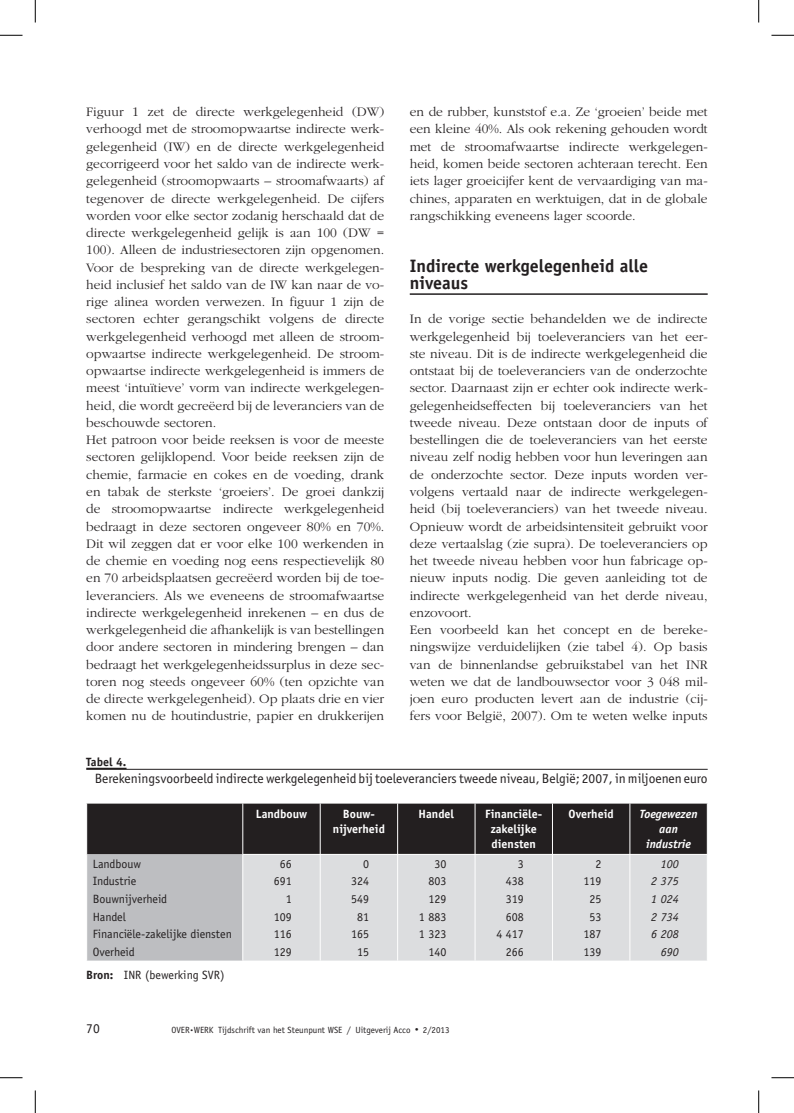
<style>
.page{position:relative;width:794px;height:1113px;background:#fff}
.page>*{position:absolute;margin:0;border:0;box-sizing:border-box;transform-origin:0 0}
.t1{font:700 18px/17.2px "Officina Sans Std";color:#231f20}
.t2{font:300 13.5px/17.2px "Garamond";color:#231f20}
.t3{font:13.5px "Officina Sans Std";color:#231f20}
.t4{font:12px "Officina Sans Std";color:#231f20}
.t5{font:700 12px/15.3px "Officina Sans Std";color:#fff;text-align:center}
.t6{font:italic 700 12px/15.3px "Officina Sans Std";color:#fff;text-align:center}
.t7{font:italic 12px "Officina Sans Std";color:#231f20}
.t8{font:700 12px "Officina Sans Std";color:#231f20}
.t9{font:9px "Officina Sans Std";color:#231f20}
.s1{font-weight:700}
</style>
<div class="page">
<hr style="left:409px;top:293px;width:298px;height:2px;background:#231f20">
<hr style="left:86px;top:767px;width:40px;height:2px;background:#231f20">
<hr style="left:86px;top:768px;width:621px;height:1px;background:#231f20">
<svg style="left:86px;top:803px;width:621px;height:157px;background:#9d9c9e"></svg>
<svg style="left:0;top:35px;width:22px;height:1px"></svg>
<svg style="left:771px;top:35px;width:22px;height:1px"></svg>
<svg style="left:0;top:1077px;width:22px;height:1px"></svg>
<svg style="left:771px;top:1077px;width:22px;height:1px"></svg>
<svg style="left:35px;top:0;width:1px;height:22px"></svg>
<svg style="left:35px;top:1090px;width:1px;height:22px"></svg>
<svg style="left:758px;top:0;width:1px;height:22px"></svg>
<svg style="left:758px;top:1090px;width:1px;height:22px"></svg>
<p class="t2" style="left:86px;top:104px;width:299px">Figuur 1 zet de directe werkgelegenheid (DW) verhoogd met de stroomopwaartse indirecte werk&shy;gelegenheid (IW) en de directe werkgelegenheid gecorrigeerd voor het saldo van de indirecte werk&shy;gelegenheid (stroomopwaarts – stroomafwaarts) af tegenover de directe werkgelegenheid. De cijfers worden voor elke sector zodanig herschaald dat de directe werkgelegenheid gelijk is aan 100 (DW = 100). Alleen de industriesectoren zijn opgenomen.<br>Voor de bespreking van de directe werkgelegen&shy;heid inclusief het saldo van de IW kan naar de vo&shy;rige alinea worden verwezen. In figuur 1 zijn de sectoren echter gerangschikt volgens de directe werkgelegenheid verhoogd met alleen de stroom&shy;opwaartse indirecte werkgelegenheid. De stroom&shy;opwaartse indirecte werkgelegenheid is immers de meest ‘intuïtieve’ vorm van indirecte werkgelegen&shy;heid, die wordt gecreëerd bij de leveranciers van de beschouwde sectoren.<br>Het patroon voor beide reeksen is voor de meeste sectoren gelijklopend. Voor beide reeksen zijn de chemie, farmacie en cokes en de voeding, drank en tabak de sterkste ‘groeiers’. De groei dankzij de stroomopwaartse indirecte werkgelegenheid bedraagt in deze sectoren ongeveer 80% en 70%.<br>Dit wil zeggen dat er voor elke 100 werkenden in de chemie en voeding nog eens respectievelijk 80 en 70 arbeidsplaatsen gecreëerd worden bij de toe&shy;leveranciers. Als we eveneens de stroomafwaartse indirecte werkgelegenheid inrekenen – en dus de werkgelegenheid die afhankelijk is van bestellingen door andere sectoren in mindering brengen – dan bedraagt het werkgelegenheidssurplus in deze sec&shy;toren nog steeds ongeveer 60% (ten opzichte van de directe werkgelegenheid). Op plaats drie en vier komen nu de houtindustrie, papier en drukkerijen</p>
<p class="t2" style="left:409px;top:104px;width:299px;text-align:justify">en de rubber, kunststof e.a. Ze ‘groeien’ beide met een kleine 40%. Als ook rekening gehouden wordt met de stroomafwaartse indirecte werkgelegen&shy;heid, komen beide sectoren achteraan terecht. Een iets lager groeicijfer kent de vervaardiging van ma&shy;chines, apparaten en werktuigen, dat in de globale rangschikking eveneens lager scoorde.</p>
<h1 class="t1" style="left:409px;top:258px;width:240px">Indirecte werkgelegenheid alle niveaus</h1>
<p class="t2" style="left:409px;top:311px;width:299px">In de vorige sectie behandelden we de indirecte werkgelegenheid bij toeleveranciers van het eer&shy;ste niveau. Dit is de indirecte werkgelegenheid die ontstaat bij de toeleveranciers van de onderzochte sector. Daarnaast zijn er echter ook indirecte werk&shy;gelegenheidseffecten bij toeleveranciers van het tweede niveau. Deze ontstaan door de inputs of bestellingen die de toeleveranciers van het eerste niveau zelf nodig hebben voor hun leveringen aan de onderzochte sector. Deze inputs worden ver&shy;volgens vertaald naar de indirecte werkgelegen&shy;heid (bij toeleveranciers) van het tweede niveau.<br>Opnieuw wordt de arbeidsintensiteit gebruikt voor deze vertaalslag (zie supra). De toeleveranciers op het tweede niveau hebben voor hun fabricage op&shy;nieuw inputs nodig. Die geven aanleiding tot de indirecte werkgelegenheid van het derde niveau, enzovoort.<br>Een voorbeeld kan het concept en de bereke&shy;ningswijze verduidelijken (zie tabel 4). Op basis van de binnenlandse gebruikstabel van het INR weten we dat de landbouwsector voor 3 048 mil&shy;joen euro producten levert aan de industrie (cij&shy;fers voor België, 2007). Om te weten welke inputs</p>
<p class="t8" style="left:86px;top:757px;width:42px">Tabel 4.</p>
<p class="t3" style="left:95px;top:773px;width:614px">Berekeningsvoorbeeld indirecte werkgelegenheid bij toeleveranciers tweede niveau, België; 2007, in miljoenen euro</p>
<p class="t5" style="left:256px;top:807px;width:53px">Landbouw</p>
<p class="t5" style="left:333px;top:807px;width:54px">Bouw&shy;nijverheid</p>
<p class="t5" style="left:418px;top:807px;width:37px">Handel</p>
<p class="t5" style="left:485px;top:807px;width:58px">Financiële&shy;zakelijke diensten</p>
<p class="t5" style="left:568px;top:807px;width:47px">Overheid</p>
<p class="t6" style="left:639px;top:807px;width:60px">Toegewezen aan industrie</p>
<p class="t4" style="left:93px;top:858px;width:50px">Landbouw</p>
<p class="t4" style="left:279px;top:858px;width:13px">66</p>
<p class="t4" style="left:363px;top:858px;width:7px">0</p>
<p class="t4" style="left:434px;top:858px;width:13px">30</p>
<p class="t4" style="left:518px;top:858px;width:7px">3</p>
<p class="t4" style="left:595px;top:858px;width:7px">2</p>
<p class="t7" style="left:660px;top:858px;width:19px">100</p>
<p class="t4" style="left:93px;top:876px;width:45px">Industrie</p>
<p class="t4" style="left:273px;top:876px;width:19px">691</p>
<p class="t4" style="left:351px;top:876px;width:19px">324</p>
<p class="t4" style="left:428px;top:876px;width:19px">803</p>
<p class="t4" style="left:506px;top:876px;width:19px">438</p>
<p class="t4" style="left:583px;top:876px;width:19px">119</p>
<p class="t7" style="left:651px;top:876px;width:29px">2 375</p>
<p class="t4" style="left:93px;top:894px;width:76px">Bouwnijverheid</p>
<p class="t4" style="left:285px;top:894px;width:7px">1</p>
<p class="t4" style="left:351px;top:894px;width:19px">549</p>
<p class="t4" style="left:428px;top:894px;width:19px">129</p>
<p class="t4" style="left:506px;top:894px;width:19px">319</p>
<p class="t4" style="left:589px;top:894px;width:13px">25</p>
<p class="t7" style="left:651px;top:894px;width:29px">1 024</p>
<p class="t4" style="left:93px;top:911px;width:35px">Handel</p>
<p class="t4" style="left:273px;top:911px;width:19px">109</p>
<p class="t4" style="left:357px;top:911px;width:13px">81</p>
<p class="t4" style="left:419px;top:911px;width:29px">1 883</p>
<p class="t4" style="left:506px;top:911px;width:19px">608</p>
<p class="t4" style="left:589px;top:911px;width:13px">53</p>
<p class="t7" style="left:651px;top:911px;width:29px">2 734</p>
<p class="t4" style="left:93px;top:929px;width:141px">Financiële-zakelijke diensten</p>
<p class="t4" style="left:273px;top:929px;width:19px">116</p>
<p class="t4" style="left:351px;top:929px;width:19px">165</p>
<p class="t4" style="left:419px;top:929px;width:29px">1 323</p>
<p class="t4" style="left:496px;top:929px;width:29px">4 417</p>
<p class="t4" style="left:583px;top:929px;width:19px">187</p>
<p class="t7" style="left:651px;top:929px;width:29px">6 208</p>
<p class="t4" style="left:93px;top:947px;width:44px">Overheid</p>
<p class="t4" style="left:273px;top:947px;width:19px">129</p>
<p class="t4" style="left:357px;top:947px;width:13px">15</p>
<p class="t4" style="left:428px;top:947px;width:19px">140</p>
<p class="t4" style="left:506px;top:947px;width:19px">266</p>
<p class="t4" style="left:583px;top:947px;width:19px">139</p>
<p class="t7" style="left:660px;top:947px;width:19px">690</p>
<p class="t4" style="left:86px;top:970px;width:140px"><span class="s1">Bron:</span> INR (bewerking SVR)</p>
<p class="t3" style="left:86px;top:1022px;width:15px">70</p>
<p class="t9" style="left:171px;top:1026px;width:241px">OVER<sup>.</sup>WERK Tijdschrift van het Steunpunt WSE / Uitgeverij Acco</p>
<p class="t9" style="left:423px;top:1026px;width:28px">2/2013</p>
</div>
